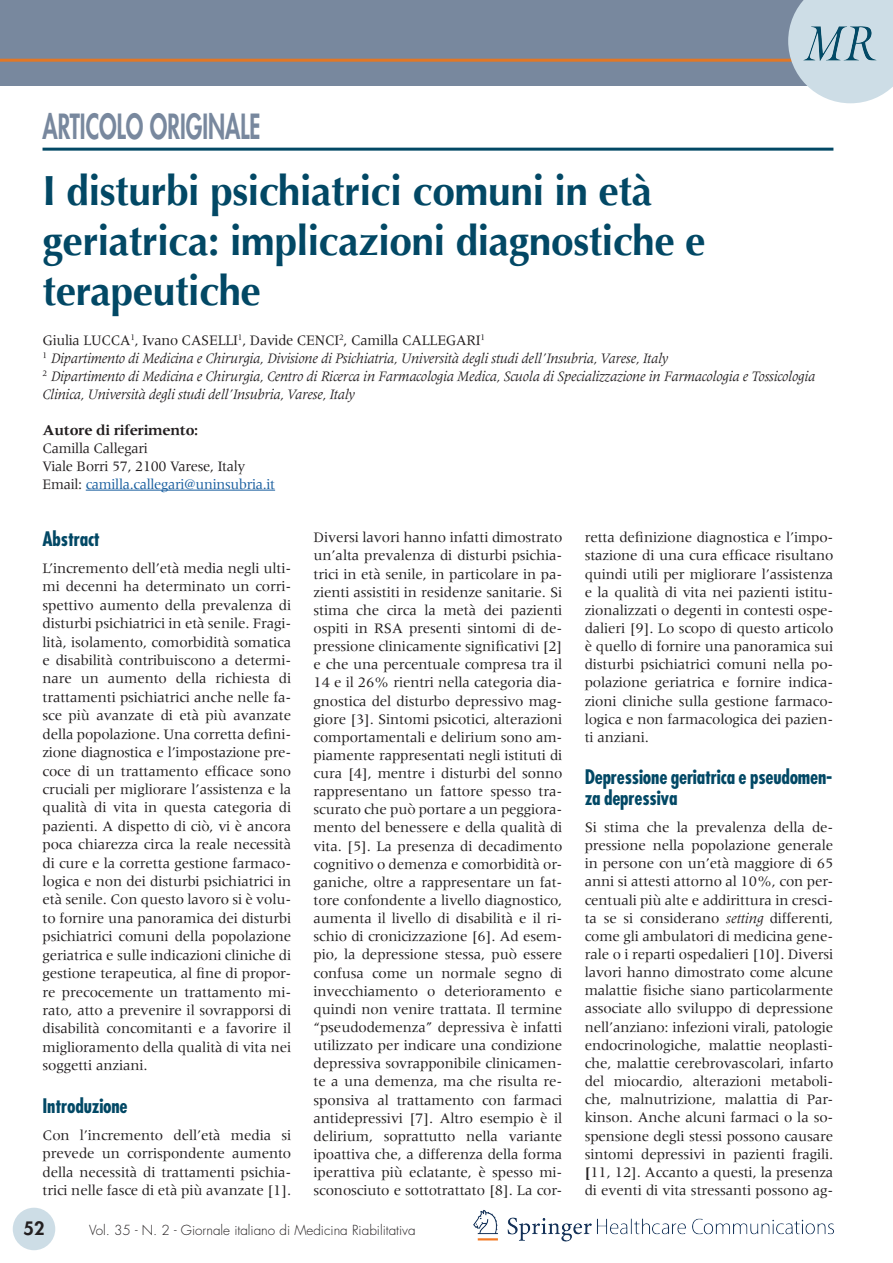
<style>
.page{position:relative;width:893px;height:1263px;background:#fff}
.page>*{position:absolute;margin:0;border:0;box-sizing:border-box;transform-origin:0 0}
.t1{font:700 42px/50.4px "Optima";letter-spacing:-.01em;color:#024865}
.t2{font:800 33.75px "Futura";color:#78889e;scale:.67 1}
.t3{font:700 condensed 19.5px/21px "Futura";letter-spacing:-.01em;color:#024865}
.t4{font:800 18px "Futura";color:#231f20}
.t5{font:15px/18.1px "Meridien";letter-spacing:-.01em;color:#231f20;text-align:justify}
.t6{font:italic 15px/18px "Meridien";letter-spacing:-.02em;color:#231f20}
.t7{font:700 15px "Meridien";letter-spacing:-.02em;color:#231f20}
.t8{font:300 13.5px "Futura";color:#231f20}
.s1{font-style:normal}
.s2{color:#175d9e}
.s3{font-style:italic}
.s4{font-weight:700}
</style>
<div class="page">
<div style="left:0;top:0;width:893px;height:85px;background:#78889e"></div>
<hr style="left:0;top:59px;width:804px;height:3px;background:#e27725">
<svg style="left:788px;top:0;width:105px;height:103px;background:#c1d2dc"></svg>
<img style="left:473px;top:1210px;width:361px;height:32px">
<div style="left:13px;top:1208px;width:42px;height:42px;background:#cddde6;border-radius:50%"></div>
<hr style="left:43px;top:148px;width:790px;height:3px;background:#024865">
<hr style="left:86px;top:490px;width:189px;height:1px;background:#175d9e">
<h2 class="t2" style="left:43px;top:104px;width:327px">ARTICOLO ORIGINALE</h2>
<h1 class="t1" style="left:43px;top:166px;width:665px">I disturbi psichiatrici comuni in età geriatrica: implicazioni diagnostiche e terapeutiche</h1>
<p class="t6" style="left:43px;top:331px;width:774px"><span class="s1">Giulia LUCCA</span><sup>1</sup><span class="s1">, Ivano CASELLI</span><sup>1</sup><span class="s1">, Davide CENCI</span><sup>2</sup><span class="s1">, Camilla CALLEGARI</span><sup>1<br>1</sup> Dipartimento di Medicina e Chirurgia, Divisione di Psichiatria, Università degli studi dell’Insubria, Varese, Italy<br><sup>2</sup> Dipartimento di Medicina e Chirurgia, Centro di Ricerca in Farmacologia Medica, Scuola di Specializzazione in Farmacologia e Tossicologia Clinica, Università degli studi dell’Insubria, Varese, Italy</p>
<p class="t7" style="left:43px;top:421px;width:157px">Autore di riferimento:</p>
<p class="t5" style="left:43px;top:439px;width:234px;text-align:left">Camilla Callegari<br>Viale Borri 57, 2100 Varese, Italy<br>Email: <span class="s2">camilla.callegari@uninsubria.it</span></p>
<h3 class="t3" style="left:43px;top:528px;width:59px">Abstract</h3>
<p class="t5" style="left:43px;top:559px;width:250px;text-align:left">L’incremento dell’età media negli ulti&shy;mi decenni ha determinato un corri&shy;spettivo aumento della prevalenza di disturbi psichiatrici in età senile. Fragi&shy;lità, isolamento, comorbidità somatica e disabilità contribuiscono a determi&shy;nare un aumento della richiesta di trattamenti psichiatrici anche nelle fa&shy;sce più avanzate di età più avanzate della popolazione. Una corretta defini&shy;zione diagnostica e l’impostazione pre&shy;coce di un trattamento efficace sono cruciali per migliorare l’assistenza e la qualità di vita in questa categoria di pazienti. A dispetto di ciò, vi è ancora poca chiarezza circa la reale necessità di cure e la corretta gestione farmaco&shy;logica e non dei disturbi psichiatrici in età senile. Con questo lavoro si è volu&shy;to fornire una panoramica dei disturbi psichiatrici comuni della popolazione geriatrica e sulle indicazioni cliniche di gestione terapeutica, al fine di propor&shy;re precocemente un trattamento mi&shy;rato, atto a prevenire il sovrapporsi di disabilità concomitanti e a favorire il miglioramento della qualità di vita nei soggetti anziani.</p>
<h3 class="t3" style="left:43px;top:1095px;width:87px">Introduzione</h3>
<p class="t5" style="left:43px;top:1125px;width:250px">Con l’incremento dell’età media si prevede un corrispondente aumento della necessità di trattamenti psichia&shy;trici nelle fasce di età più avanzate [1].</p>
<p class="t5" style="left:314px;top:528px;width:250px">Diversi lavori hanno infatti dimostrato un’alta prevalenza di disturbi psichia&shy;trici in età senile, in particolare in pa&shy;zienti assistiti in residenze sanitarie. Si stima che circa la metà dei pazienti ospiti in RSA presenti sintomi di de&shy;pressione clinicamente significativi [2] e che una percentuale compresa tra il 14 e il 26% rientri nella categoria dia&shy;gnostica del disturbo depressivo mag&shy;giore [3]. Sintomi psicotici, alterazioni comportamentali e delirium sono am&shy;piamente rappresentati negli istituti di cura [4], mentre i disturbi del sonno rappresentano un fattore spesso tra&shy;scurato che può portare a un peggiora&shy;mento del benessere e della qualità di vita. [5]. La presenza di decadimento cognitivo o demenza e comorbidità or&shy;ganiche, oltre a rappresentare un fat&shy;tore confondente a livello diagnostico, aumenta il livello di disabilità e il ri&shy;schio di cronicizzazione [6]. Ad esem&shy;pio, la depressione stessa, può essere confusa come un normale segno di invecchiamento o deterioramento e quindi non venire trattata. Il termine “pseudodemenza” depressiva è infatti utilizzato per indicare una condizione depressiva sovrapponibile clinicamen&shy;te a una demenza, ma che risulta re&shy;sponsiva al trattamento con farmaci antidepressivi [7]. Altro esempio è il delirium, soprattutto nella variante ipoattiva che, a differenza della forma iperattiva più eclatante, è spesso mi&shy;sconosciuto e sottotrattato [8]. La cor-</p>
<p class="t4" style="left:24px;top:1216px;width:22px">52</p>
<p class="t8" style="left:89px;top:1221px;width:328px">Vol. 35 - N. 2 - Giornale italiano di Medicina Riabilitativa</p>
<p class="t5" style="left:585px;top:528px;width:250px">retta definizione diagnostica e l’impo&shy;stazione di una cura efficace risultano quindi utili per migliorare l’assistenza e la qualità di vita nei pazienti istitu&shy;zionalizzati o degenti in contesti ospe&shy;dalieri [9]. Lo scopo di questo articolo è quello di fornire una panoramica sui disturbi psichiatrici comuni nella po&shy;polazione geriatrica e fornire indica&shy;zioni cliniche sulla gestione farmaco&shy;logica e non farmacologica dei pazien&shy;ti anziani.</p>
<h3 class="t3" style="left:585px;top:767px;width:249px">Depressione geriatrica e pseudomen&shy;za depressiva</h3>
<p class="t5" style="left:585px;top:818px;width:250px">Si stima che la prevalenza della de&shy;pressione nella popolazione generale in persone con un’età maggiore di 65 anni si attesti attorno al 10%, con per&shy;centuali più alte e addirittura in cresci&shy;ta se si considerano <span class="s3">setting</span> differenti, come gli ambulatori di medicina gene&shy;rale o i reparti ospedalieri [10]. Diversi lavori hanno dimostrato come alcune malattie fisiche siano particolarmente associate allo sviluppo di depressione nell’anziano: infezioni virali, patologie endocrinologiche, malattie neoplasti&shy;che, malattie cerebrovascolari, infarto del miocardio, alterazioni metaboli&shy;che, malnutrizione, malattia di Par&shy;kinson. Anche alcuni farmaci o la so&shy;spensione degli stessi possono causare sintomi depressivi in pazienti fragili. <span class="s4">[</span>11, 12]. Accanto a questi, la presenza di eventi di vita stressanti possono ag-</p>
</div>
